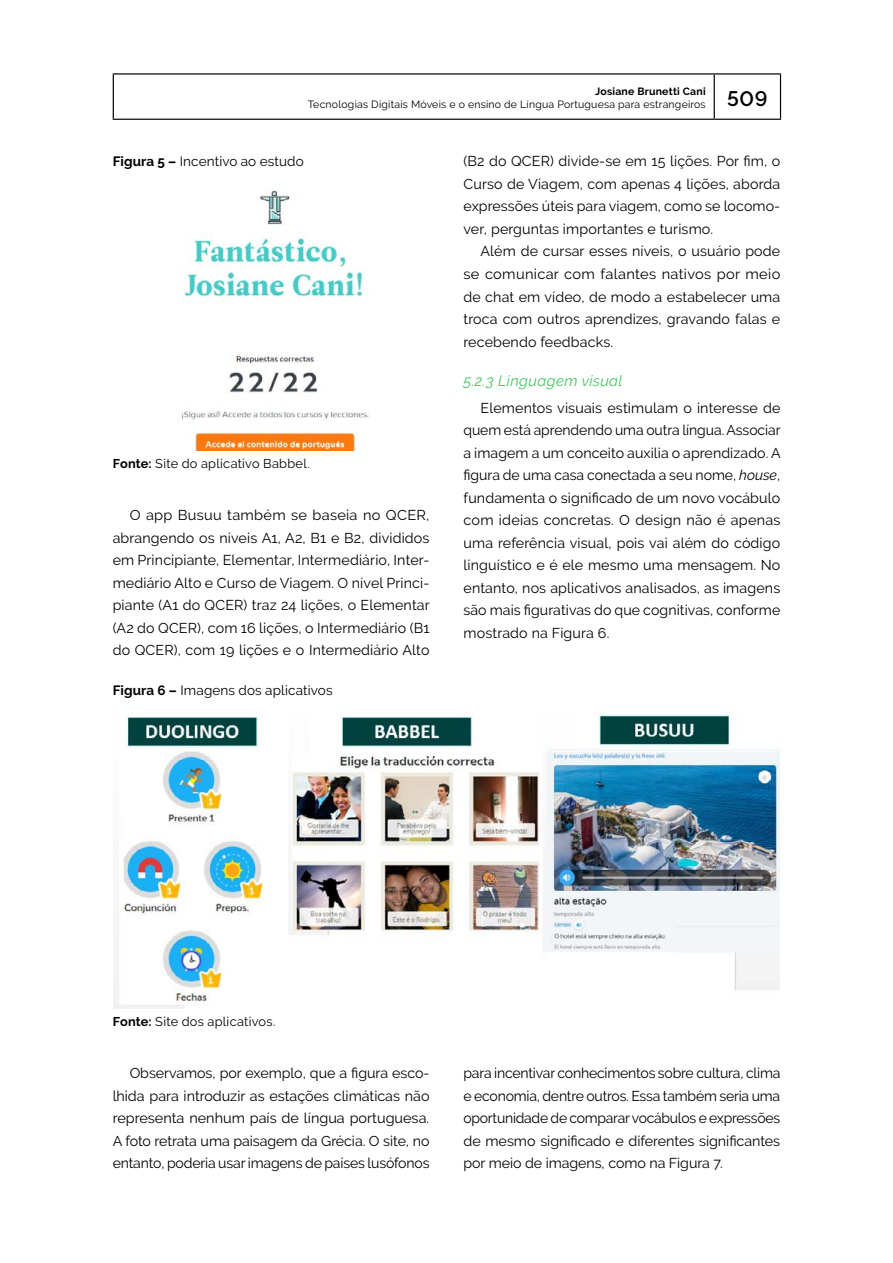
<style>
.page{position:relative;width:893px;height:1263px;background:#fff}
.page>*{position:absolute;margin:0;border:0;box-sizing:border-box;transform-origin:0 0}
.Sub_Subtitulo_com_es{font:italic 15px "Raleway";letter-spacing:.025em;color:#44c663}
.Miolo{font:14.25px/22.5px "Raleway";letter-spacing:.005em;color:#000;text-align:justify}
.Figura_transposta{font:13.5px "Raleway";letter-spacing:.01em;color:#000}
.Figura{font:13.5px "Raleway";letter-spacing:.01em;color:#000}
.Fonte{font:12.75px "Raleway";letter-spacing:.025em;color:#000}
.Fonte-transposta{font:12.75px "Raleway";letter-spacing:.02em;color:#000}
.t1{font:10.5px/13.5px "Raleway";letter-spacing:.02em;color:#000}
.s1{font-weight:700}
.s2{font-style:italic}
</style>
<div class="page">
<hr style="left:714px;top:75px;width:1px;height:44px;background:#000">
<hr style="left:113px;top:73px;width:601px;height:2px;background:#000">
<hr style="left:113px;top:75px;width:1px;height:44px;background:#000">
<hr style="left:714px;top:73px;width:67px;height:2px;background:#000">
<hr style="left:780px;top:75px;width:1px;height:44px;background:#000">
<hr style="left:113px;top:119px;width:601px;height:1px;background:#000001">
<hr style="left:714px;top:119px;width:67px;height:1px;background:#000001">
<img style="left:181px;top:190px;width:188px;height:260px">
<img style="left:114px;top:713px;width:665px;height:295px">
<p class="t1" style="left:308px;top:84px;width:461px;text-indent:287px"><span class="s1">Josiane Brunetti Cani<br></span>Tecnologias Digitais Móveis e o ensino de Língua Portuguesa para estrangeiros <sup>509</sup></p>
<p class="Figura" style="left:113px;top:153px;width:193px"><span class="s1">Figura 5 –</span> Incentivo ao estudo</p>
<p class="Fonte" style="left:113px;top:456px;width:199px"><span class="s1">Fonte:</span> Site do aplicativo Babbel.</p>
<p class="Miolo" style="left:113px;top:504px;width:319px;text-indent:17px">O app Busuu também se baseia no QCER, abrangendo os níveis A1, A2, B1 e B2, divididos em Principiante, Elementar, Intermediário, Inter&shy;mediário Alto e Curso de Viagem. O nível Princi&shy;piante (A1 do QCER) traz 24 lições, o Elementar (A2 do QCER), com 16 lições, o Intermediário (B1 do QCER), com 19 lições e o Intermediário Alto</p>
<p class="Figura_transposta" style="left:113px;top:682px;width:221px"><span class="s1">Figura 6 –</span> Imagens dos aplicativos</p>
<p class="Miolo" style="left:463px;top:150px;width:318px">(B2 do QCER) divide-se em 15 lições. Por fim, o Curso de Viagem, com apenas 4 lições, aborda expressões úteis para viagem, como se locomo&shy;ver, perguntas importantes e turismo.</p>
<p class="Miolo" style="left:463px;top:240px;width:318px;text-indent:17px">Além de cursar esses níveis, o usuário pode se comunicar com falantes nativos por meio de chat em vídeo, de modo a estabelecer uma troca com outros aprendizes, gravando falas e recebendo feedbacks.</p>
<p class="Sub_Subtitulo_com_es" style="left:463px;top:372px;width:161px">5.2.3 Linguagem visual</p>
<p class="Miolo" style="left:463px;top:396px;width:319px;text-indent:17px">Elementos visuais estimulam o interesse de quem está aprendendo uma outra língua. Associar a imagem a um conceito auxilia o aprendizado. A figura de uma casa conectada a seu nome, <span class="s2">house</span>, fundamenta o significado de um novo vocábulo com ideias concretas. O design não é apenas uma referência visual, pois vai além do código linguístico e é ele mesmo uma mensagem. No entanto, nos aplicativos analisados, as imagens são mais figurativas do que cognitivas, conforme mostrado na Figura 6.</p>
<p class="Fonte-transposta" style="left:113px;top:1014px;width:164px"><span class="s1">Fonte:</span> Site dos aplicativos.</p>
<p class="Miolo" style="left:113px;top:1062px;width:318px;text-indent:17px">Observamos, por exemplo, que a figura esco&shy;lhida para introduzir as estações climáticas não representa nenhum país de língua portuguesa.<br>A foto retrata uma paisagem da Grécia. O site, no entanto, poderia usar imagens de países lusófonos</p>
<p class="Miolo" style="left:463px;top:1062px;width:318px">para incentivar conhecimentos sobre cultura, clima e economia, dentre outros. Essa também seria uma oportunidade de comparar vocábulos e expressões de mesmo significado e diferentes significantes por meio de imagens, como na Figura 7.</p>
</div>
